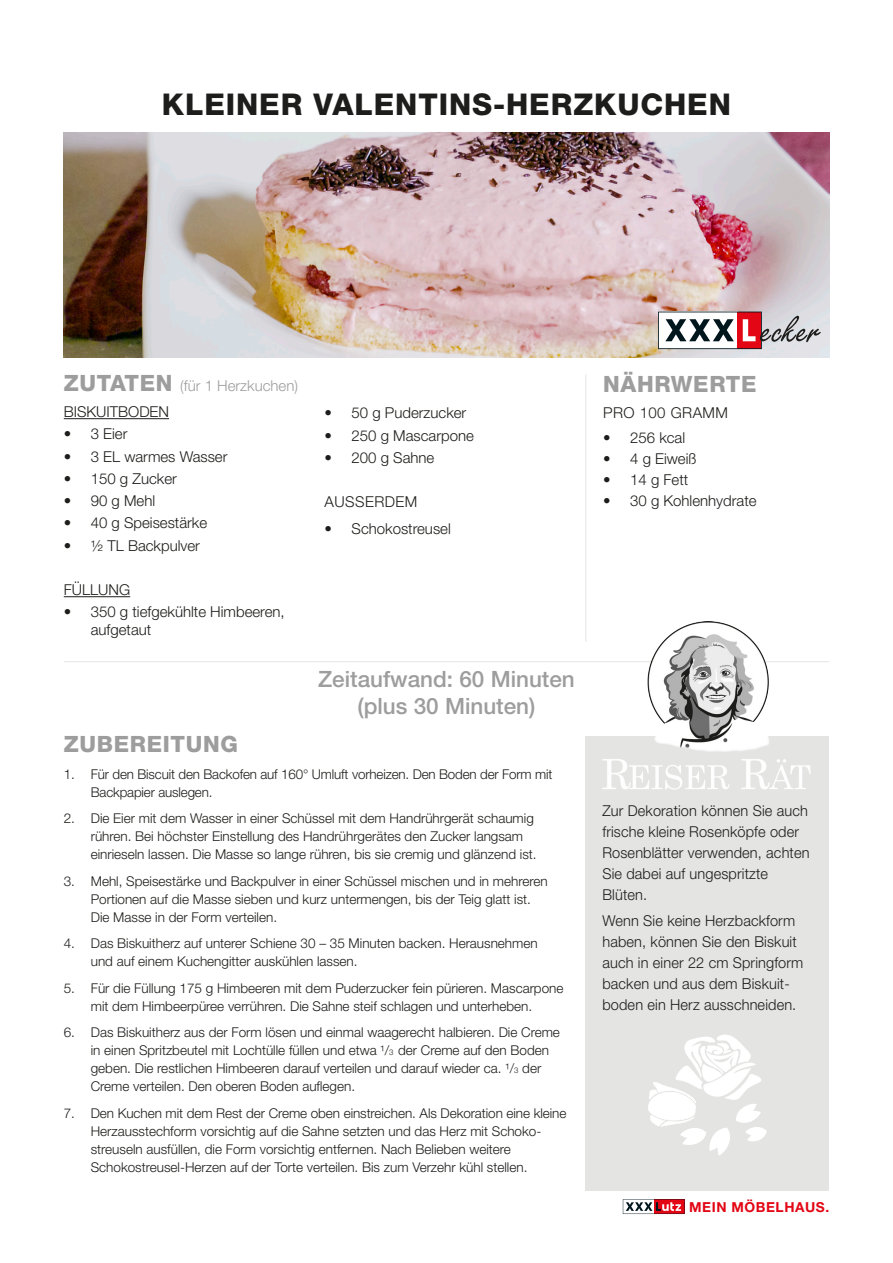
<style>
.page{position:relative;width:893px;height:1263px;background:#fff}
.page>*{position:absolute;margin:0;border:0;box-sizing:border-box;transform-origin:0 0}
.t1{font:800 30px "Helvetica Neue LT Pro";letter-spacing:.03em;color:#1d1d1b}
.t2{font:500 22.5px "Helvetica Neue LT Pro";color:#9d9d9d}
.t3{font:800 22.5px "Helvetica Neue LT Pro";letter-spacing:.03em;color:#9d9d9d}
.t4{font:300 15px/21px "Helvetica Neue LT Pro";letter-spacing:.01em;color:#1d1d1b}
.t5{font:300 15px "Helvetica Neue LT Pro";color:#9d9d9d}
.t6{font:300 15px "Helvetica Neue LT Pro";letter-spacing:.03em;color:#1d1d1b}
.t7{font:700 13.8px "Helvetica Neue LT Pro";letter-spacing:.04em;color:#e30614}
.t8{font:300 13.5px/18px "Helvetica Neue LT Pro";color:#1d1d1b}
.s1{font-weight:800;font-size:22.5px}
.s2{font-size:7.8px}
</style>
<div class="page">
<hr style="left:585px;top:375px;width:1px;height:267px;background:#e4e4e3">
<hr style="left:64px;top:661px;width:765px;height:1px;background:#e4e4e3">
<div style="left:585px;top:736px;width:244px;height:455px;background:#e4e4e3"></div>
<hr style="left:64px;top:418px;width:105px;height:1px;background:#1d1d1b">
<hr style="left:64px;top:596px;width:66px;height:1px;background:#1d1d1b">
<img style="left:64px;top:132px;width:765px;height:226px">
<svg style="left:648px;top:1034px;width:119px;height:121px"></svg>
<svg style="left:623px;top:1199px;width:62px;height:15px"></svg>
<svg style="left:658px;top:312px;width:163px;height:37px"></svg>
<img style="left:585px;top:622px;width:226px;height:168px">
<p class="t1" style="left:162px;top:87px;width:570px">KLEINER VALENTINS-HERZKUCHEN</p>
<p class="t5" style="left:64px;top:376px;width:236px"><span class="s1">ZUTATEN</span> (für 1 Herzkuchen)</p>
<p class="t4" style="left:64px;top:401px;width:107px">BISKUITBODEN</p>
<p class="t4" style="left:64px;top:423px;width:65px">• 3 Eier</p>
<p class="t4" style="left:64px;top:445px;width:165px">• 3 EL warmes Wasser</p>
<p class="t4" style="left:64px;top:468px;width:115px">• 150 g Zucker</p>
<p class="t4" style="left:64px;top:490px;width:93px">• 90 g Mehl</p>
<p class="t4" style="left:64px;top:512px;width:145px">• 40 g Speisestärke</p>
<p class="t4" style="left:64px;top:535px;width:138px">• 1/2 TL Backpulver</p>
<p class="t4" style="left:64px;top:579px;width:68px">FÜLLUNG</p>
<p class="t4" style="left:91px;top:603px;width:195px;line-height:18px;text-indent:-27px">• 350 g tiefgekühlte Himbeeren, aufgetaut</p>
<p class="t4" style="left:325px;top:402px;width:143px">• 50 g Puderzucker</p>
<p class="t4" style="left:325px;top:424px;width:151px">• 250 g Mascarpone</p>
<p class="t4" style="left:325px;top:447px;width:111px">• 200 g Sahne</p>
<p class="t6" style="left:325px;top:493px;width:94px">AUSSERDEM</p>
<p class="t4" style="left:325px;top:518px;width:128px">• Schokostreusel</p>
<p class="t2" style="left:318px;top:665px;width:258px">Zeitaufwand: 60 Minuten</p>
<p class="t2" style="left:357px;top:692px;width:179px">(plus 30 Minuten)</p>
<p class="t3" style="left:64px;top:731px;width:176px">ZUBEREITUNG</p>
<p class="t8" style="left:91px;top:764px;width:463px;text-indent:-27px">1. Für den Biscuit den Backofen auf 160° Umluft vorheizen. Den Boden der Form mit<br>Backpapier auslegen.</p>
<p class="t8" style="left:91px;top:809px;width:447px;text-indent:-27px">2. Die Eier mit dem Wasser in einer Schüssel mit dem Handrührgerät schaumig rühren. Bei höchster Einstellung des Handrührgerätes den Zucker langsam einrieseln lassen. Die Masse so lange rühren, bis sie cremig und glänzend ist.</p>
<p class="t8" style="left:91px;top:871px;width:458px;text-indent:-27px">3. Mehl, Speisestärke und Backpulver in einer Schüssel mischen und in mehreren<br>Portionen auf die Masse sieben und kurz untermengen, bis der Teig glatt ist.<br>Die Masse in der Form verteilen.</p>
<p class="t8" style="left:91px;top:934px;width:448px;text-indent:-27px">4. Das Biskuitherz auf unterer Schiene 30 – 35 Minuten backen. Herausnehmen und auf einem Kuchengitter auskühlen lassen.</p>
<p class="t8" style="left:64px;top:978px;width:501px;text-align:center">5. Für die Füllung 175 g Himbeeren mit dem Puderzucker fein pürieren. Mascarpone mit dem Himbeerpüree verrühren. Die Sahne steif schlagen und unterheben.</p>
<p class="t8" style="left:91px;top:1023px;width:471px;text-indent:-27px">6. Das Biskuitherz aus der Form lösen und einmal waagerecht halbieren. Die Creme in einen Spritzbeutel mit Lochtülle füllen und etwa ¹/<span class="s2">3</span> der Creme auf den Boden geben. Die restlichen Himbeeren darauf verteilen und darauf wieder ca. ¹/<span class="s2">3</span> der Creme verteilen. Den oberen Boden auflegen.</p>
<p class="t8" style="left:91px;top:1103px;width:477px;text-indent:-27px">7. Den Kuchen mit dem Rest der Creme oben einstreichen. Als Dekoration eine kleine Herzausstechform vorsichtig auf die Sahne setzten und das Herz mit Schoko&shy;streuseln ausfüllen, die Form vorsichtig entfernen. Nach Belieben weitere Schokostreusel-Herzen auf der Torte verteilen. Bis zum Verzehr kühl stellen.</p>
<p class="t3" style="left:603px;top:370px;width:155px">NÄHRWERTE</p>
<p class="t6" style="left:603px;top:404px;width:126px">PRO 100 GRAMM</p>
<p class="t4" style="left:603px;top:427px;width:84px">• 256 kcal</p>
<p class="t4" style="left:603px;top:448px;width:95px">• 4 g Eiweiß</p>
<p class="t4" style="left:603px;top:469px;width:87px">• 14 g Fett</p>
<p class="t4" style="left:603px;top:489px;width:155px">• 30 g Kohlenhydrate</p>
<p class="t4" style="left:602px;top:800px;width:209px">Zur Dekoration können Sie auch frische kleine Rosenköpfe oder<br>Rosenblätter verwenden, achten<br>Sie dabei auf ungespritzte<br>Blüten.</p>
<p class="t4" style="left:602px;top:909px;width:202px">Wenn Sie keine Herzbackform haben, können Sie den Biskuit auch in einer 22 cm Springform backen und aus dem Biskuit&shy;boden ein Herz ausschneiden.</p>
<p class="t7" style="left:689px;top:1198px;width:141px">MEIN MÖBELHAUS.</p>
</div>
